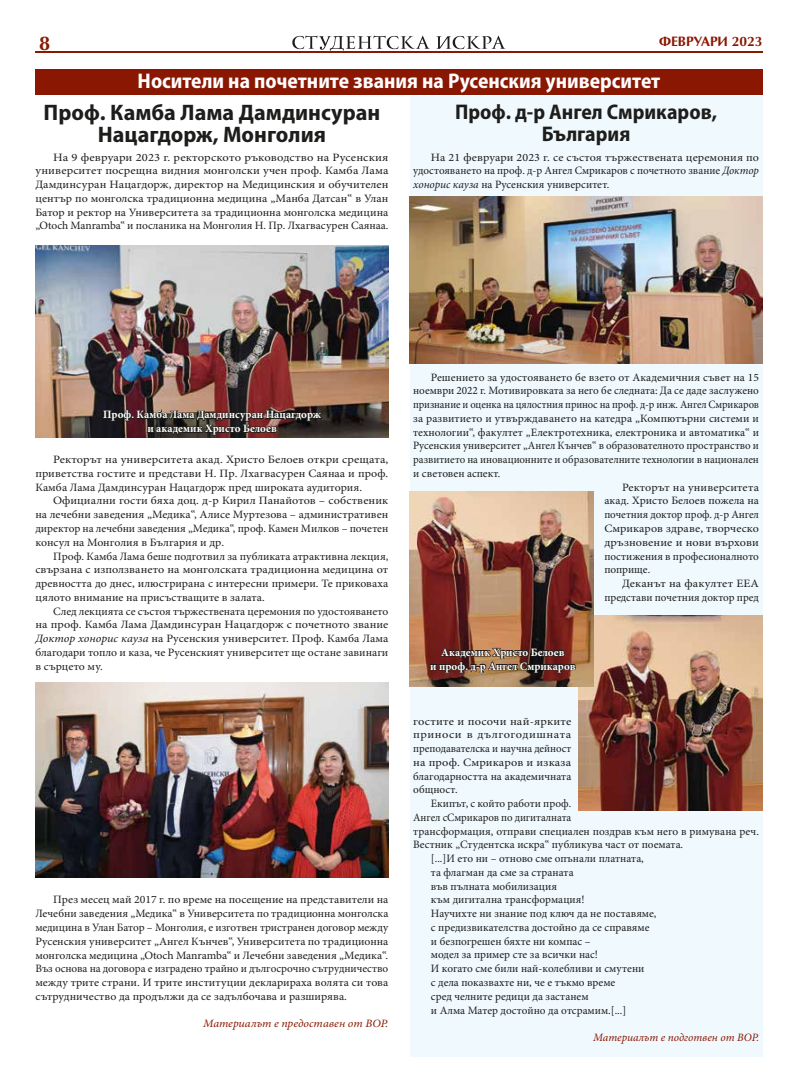
<style>
.page{position:relative;width:798px;height:1092px;background:#fff}
.page>*{position:absolute;margin:0;border:0;box-sizing:border-box;transform-origin:0 0}
.t1{font:700 semi-condensed 22.5px/22.5px "Myriad Pro";color:#1d1d1b;text-align:center;scale:1.05 1}
.t2{font:700 semi-condensed 21.25px "Myriad Pro";color:#fff}
.t3{font:700 semi-condensed 21.25px/22.5px "Myriad Pro";color:#1d1d1b;text-align:center}
.t4{font:700 20px "AG Opus C";color:#8a1702}
.t5{font:700 13.75px "AG Opus C";color:#8a1702}
.t6{font:11.25px/13.8px "Minion Pro";color:#1d1d1b;text-align:justify}
.t7{font:11.25px/13.8px "Minion Pro";color:#1d1d1b;text-align:justify;scale:1.05 1}
.t8{font:11.25px/13.8px "Minion Pro";color:#1d1d1b;text-align:justify;scale:1.11 1}
.t9{font:11.25px/13.8px "Minion Pro";color:#1d1d1b;text-align:justify;scale:1.1 1}
.t10{font:11.25px/13.8px "Minion Pro";color:#1d1d1b;text-align:justify;scale:1.08 1}
.t11{font:11.25px/13.8px "Minion Pro";color:#1d1d1b;text-align:justify;scale:1.07 1}
.t12{font:700 11.25px/13.8px "Minion Pro";color:#fff;text-align:center}
.t13{font:11.25px "Minion Pro";color:#1d1d1b;scale:.94 1}
.t14{font:11.25px "Minion Pro";color:#1d1d1b;scale:.96 1}
.t15{font:italic 11.25px "Minion Pro";color:#8a1702;scale:1.05 1}
.t16{font:italic 11.25px "Minion Pro";color:#8a1702}
.t17{font:11.25px "Minion Pro";color:#1d1d1b;scale:1.09 1}
.s1{font-style:italic}
</style>
<div class="page">
<svg style="left:436px;top:36px;width:69px;height:13px"></svg>
<svg style="left:292px;top:35px;width:138px;height:17px"></svg>
<hr style="left:35px;top:52px;width:727px;height:1px;background:#8a1702">
<div style="left:35px;top:69px;width:727px;height:26px;background:#8a1702"></div>
<div style="left:409px;top:96px;width:353px;height:960px;background:#f0f9fe"></div>
<img style="left:35px;top:245px;width:353px;height:193px">
<img style="left:35px;top:682px;width:353px;height:195px">
<img style="left:102px;top:358px;width:220px;height:80px">
<img style="left:578px;top:615px;width:184px;height:195px">
<img style="left:409px;top:491px;width:184px;height:195px">
<img style="left:409px;top:197px;width:353px;height:166px">
<img style="left:429px;top:595px;width:147px;height:92px">
<h3 class="t4" style="left:39px;top:31px;width:13px">8</h3>
<p class="t5" style="left:658px;top:33px;width:105px">ФЕВРУАРИ 2023</p>
<h2 class="t2" style="left:137px;top:67px;width:524px">Носители на почетните звания на Русенския университет</h2>
<h2 class="t3" style="left:455px;top:100px;width:263px">Проф. д-р Ангел Смрикаров,<br>България</h2>
<p class="t11" style="left:413px;top:150px;width:324px;text-indent:18px">На 21 февруари 2023 г. се състоя тържествената церемония по удостояването на проф. д-р Ангел Смрикаров с почетното звание <span class="s1">Доктор хонорис кауза</span> на Русенския университет.</p>
<h1 class="t1" style="left:44px;top:100px;width:322px">Проф. Камба Лама Дамдинсуран<br>Нацагдорж, Монголия</h1>
<p class="t8" style="left:35px;top:150px;width:319px;text-indent:18px">На 9 февруари 2023 г. ректорското ръководство на Русенския университет посрещна видния монголски учен проф. Камба Лама Дамдинсуран Нацагдорж, директор на Медицинския и обучителен център по монголска традиционна медицина „Манба Датсан“ в Улан Батор и ректор на Университета за традиционна монголска медицина „Otoch Manramba“ и посланика на Монголия Н. Пр. Лхагвасурен Саянаа.</p>
<p class="t12" style="left:103px;top:408px;width:219px">Проф. Камба Лама Дамдинсуран Нацагдорж и академик Христо Белоев</p>
<p class="t9" style="left:35px;top:453px;width:322px;text-indent:18px">Ректорът на университета акад. Христо Белоев откри срещата, приветства гостите и представи Н. Пр. Лхагвасурен Саянаа и проф.<br>Камба Лама Дамдинсуран Нацагдорж пред широката аудитория.</p>
<p class="t10" style="left:35px;top:494px;width:328px;text-indent:18px">Официални гости бяха доц. д-р Кирил Панайотов – собственик на лечебни заведения „Медика“, Алисе Муртезова – административен директор на лечебни заведения „Медика“, проф. Камен Милков – почетен консул на Монголия в България и др.</p>
<p class="t6" style="left:35px;top:549px;width:354px;text-indent:18px">Проф. Камба Лама беше подготвил за публиката атрактивна лекция, свързана с използването на монголската традиционна медицина от древността до днес, илюстрирана с интересни примери. Те приковаха цялото внимание на присъстващите в залата.</p>
<p class="t6" style="left:35px;top:604px;width:354px;text-indent:18px">След лекцията се състоя тържествената церемония по удостояването на проф. Камба Лама Дамдинсуран Нацагдорж с почетното звание <span class="s1">Доктор хонорис кауза</span> на Русенския университет. Проф. Камба Лама благодари топло и каза, че Русенският университет ще остане завинаги в сърцето му.</p>
<p class="t7" style="left:35px;top:893px;width:337px;text-indent:18px">През месец май 2017 г. по време на посещение на представители на Лечебни заведения „Медика“ в Университета по традиционна монголска медицина в Улан Батор – Монголия, е изготвен тристранен договор между Русенския университет „Ангел Кънчев“, Университета по традиционна монголска медицина „Otoch Manramba“ и Лечебни заведения „Медика“.<br>Въз основа на договора е изградено трайно и дългосрочно сътрудничество между трите страни. И трите институции декларираха волята си това сътрудничество да продължи да се задълбочава и разширява.</p>
<p class="t15" style="left:203px;top:1015px;width:178px">Материалът е предоставен от ВОР.</p>
<p class="t6" style="left:431px;top:370px;width:329px">Решението за удостояването бе взето от Академичния съвет на 15</p>
<p class="t6" style="left:413px;top:384px;width:347px">ноември 2022 г. Мотивировката за него бе следната: Да се даде заслужено</p>
<p class="t13" style="left:413px;top:397px;width:369px">признание и оценка на цялостния принос на проф. д-р инж. Ангел Смрикаров</p>
<p class="t6" style="left:413px;top:411px;width:347px">за развитието и утвърждаването на катедра „Компютърни системи и</p>
<p class="t6" style="left:413px;top:425px;width:347px">технологии“, факултет „Електротехника, електроника и автоматика“ и</p>
<p class="t6" style="left:413px;top:439px;width:347px">Русенския университет „Ангел Кънчев“ в образователното пространство и</p>
<p class="t6" style="left:413px;top:453px;width:347px">развитието на иновационните и образователните технологии в национален</p>
<p class="t6" style="left:413px;top:466px;width:89px">и световен аспект.</p>
<p class="t11" style="left:621px;top:480px;width:129px">Ректорът на университета</p>
<p class="t6" style="left:604px;top:494px;width:156px">акад. Христо Белоев пожела на</p>
<p class="t6" style="left:604px;top:508px;width:156px">почетния доктор проф. д-р Ангел</p>
<p class="t11" style="left:604px;top:521px;width:146px">Смрикаров здраве, творческо</p>
<p class="t17" style="left:604px;top:534px;width:143px">дръзновение и нови върхови</p>
<p class="t6" style="left:604px;top:549px;width:156px">постижения в професионалното</p>
<p class="t6" style="left:604px;top:563px;width:47px">поприще.</p>
<p class="t10" style="left:621px;top:576px;width:128px">Деканът на факултет ЕЕА</p>
<p class="t6" style="left:604px;top:590px;width:156px">представи почетния доктор пред</p>
<p class="t12" style="left:430px;top:645px;width:147px">Академик Христо Белоев<br>и проф. д-р Ангел Смрикаров</p>
<p class="t9" style="left:413px;top:714px;width:145px">гостите и посочи най-ярките приноси в дългогодишната преподавателска и научна дейност на проф. Смрикаров и изказа благодарността на академичната общност.</p>
<p class="t6" style="left:431px;top:796px;width:142px">Екипът, с който работи проф.</p>
<p class="t14" style="left:413px;top:809px;width:166px">Ангел сСмрикаров по дигиталната</p>
<p class="t6" style="left:413px;top:824px;width:347px">трансформация, отправи специален поздрав към него в римувана реч.</p>
<p class="t6" style="left:413px;top:838px;width:271px">Вестник „Студентска искра“ публикува част от поемата.</p>
<p class="t6" style="left:431px;top:851px;width:214px">[...]И ето ни – отново сме опънали платната,</p>
<p class="t6" style="left:431px;top:865px;width:144px">та флагман да сме за страната</p>
<p class="t6" style="left:431px;top:879px;width:128px">във пълната мобилизация</p>
<p class="t6" style="left:431px;top:893px;width:155px">към дигитална трансформация!</p>
<p class="t6" style="left:431px;top:906px;width:227px">Научихте ни знание под ключ да не поставяме,</p>
<p class="t6" style="left:431px;top:920px;width:220px">с предизвикателства достойно да се справяме</p>
<p class="t6" style="left:431px;top:934px;width:161px">и безпогрешен бяхте ни компас –</p>
<p class="t6" style="left:431px;top:948px;width:168px">модел за пример сте за всички нас!</p>
<p class="t6" style="left:431px;top:961px;width:215px">И когато сме били най-колебливи и смутени</p>
<p class="t6" style="left:431px;top:975px;width:186px">с дела показвахте ни, че е тъкмо време</p>
<p class="t6" style="left:431px;top:989px;width:159px">сред челните редици да застанем</p>
<p class="t6" style="left:431px;top:1002px;width:197px">и Алма Матер достойно да отсрамим.[...]</p>
<p class="t16" style="left:593px;top:1029px;width:167px">Материалът е подготвен от ВОР.</p>
</div>
